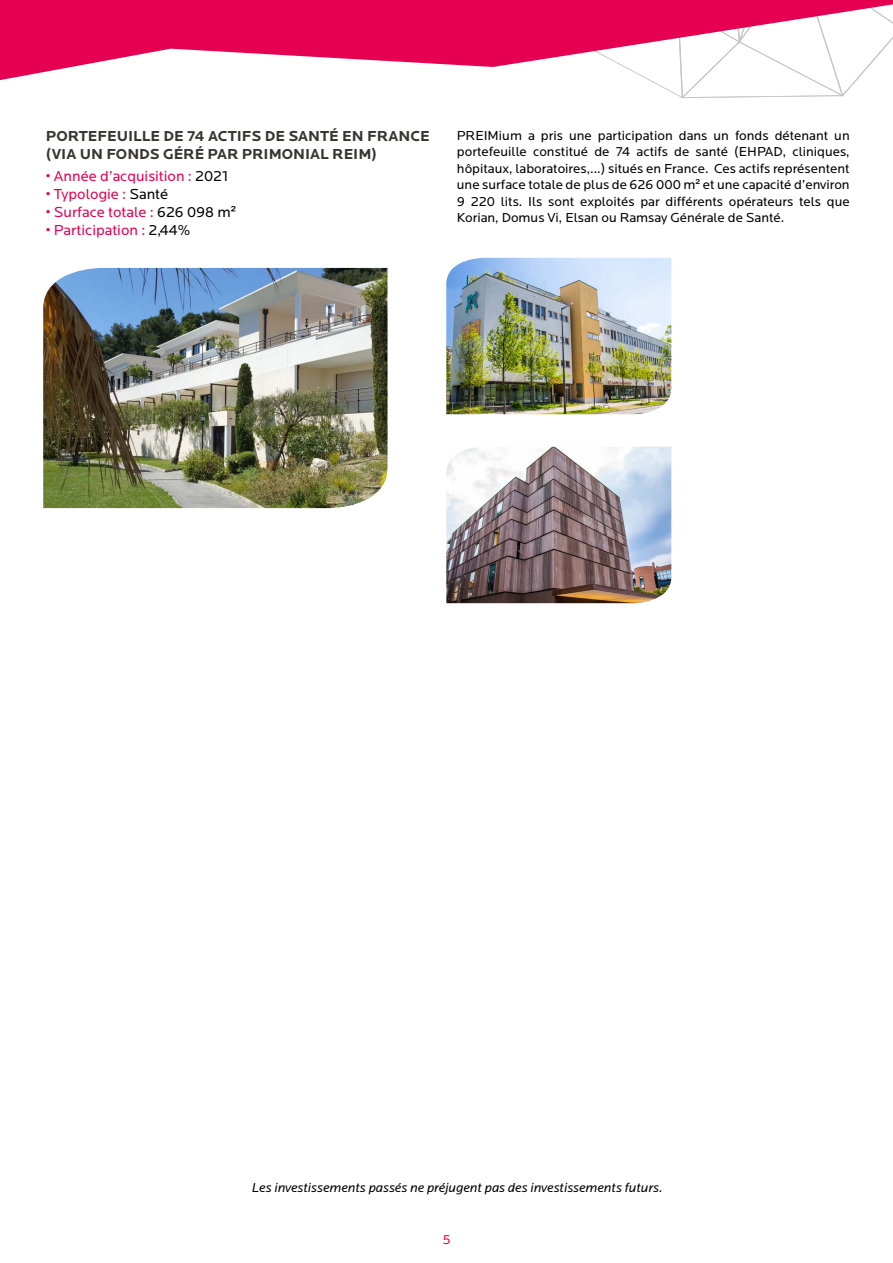
<style>
.page{position:relative;width:893px;height:1263px;background:#fff}
.page>*{position:absolute;margin:0;border:0;box-sizing:border-box;transform-origin:0 0}
.t1{font:15px "Locator";color:#e50051}
.t2{font:700 15px/18px "Locator";color:#373634}
.corps{font:13.5px/16.5px "Locator";color:#000;text-align:justify}
.corps-2{font:italic 13.5px "Locator";color:#000}
.t3{font:13.5px "Locator";color:#e50051}
.s1{color:#000}
.s2{color:#020203}
.s3{font-family:"Arial";color:#000}
.s4{font-family:"Arial"}
</style>
<div class="page">
<svg style="left:649px;top:80px;width:208px;height:19px"></svg>
<svg style="left:0;top:0;width:893px;height:80px;fill:#e50051"></svg>
<img style="left:43px;top:268px;width:345px;height:240px">
<img style="left:446px;top:258px;width:225px;height:156px">
<img style="left:446px;top:447px;width:225px;height:156px">
<p class="t2" style="left:46px;top:127px;width:385px">PORTEFEUILLE DE 74 ACTIFS DE SANTÉ EN FRANCE (VIA UN FONDS GÉRÉ PAR PRIMONIAL REIM)</p>
<p class="t1" style="left:46px;top:168px;width:184px">• Année d’acquisition : <span class="s1">2021</span></p>
<p class="t1" style="left:46px;top:186px;width:124px">• Typologie : <span class="s2">Santé</span></p>
<p class="t1" style="left:46px;top:204px;width:191px">• Surface totale : <span class="s1">626 098 m</span><span class="s3">²</span></p>
<p class="t1" style="left:46px;top:222px;width:146px">• Participation : <span class="s1">2,44%</span></p>
<p class="corps" style="left:457px;top:127px;width:394px">PREIMium a pris une participation dans un fonds détenant un portefeuille constitué de 74 actifs de santé (EHPAD, cliniques, hôpitaux, laboratoires,...) situés en France. Ces actifs représentent une surface totale de plus de 626 000 m<span class="s4">²</span> et une capacité d’environ 9 220 lits. Ils sont exploités par différents opérateurs tels que Korian, Domus Vi, Elsan ou Ramsay Générale de Santé.</p>
<p class="corps-2" style="left:252px;top:1180px;width:412px">Les investissements passés ne préjugent pas des investissements futurs.</p>
<p class="t3" style="left:442px;top:1232px;width:10px">5</p>
</div>
